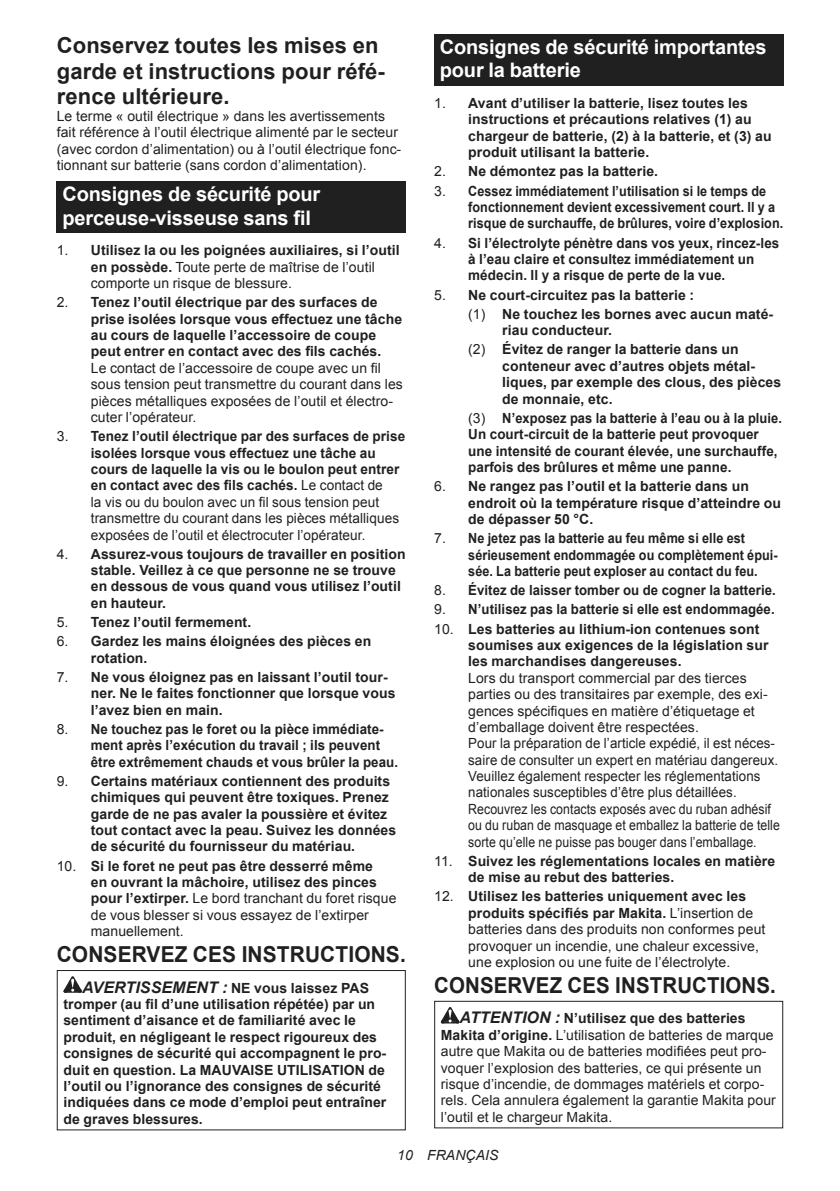
<style>
.page{position:relative;width:840px;height:1191px;background:#fff}
.page>*{position:absolute;margin:0;border:0;box-sizing:border-box;transform-origin:0 0}
.t1{font:700 22px/25.8px "Arial";letter-spacing:.005em;color:#202020}
.t2{font:700 22px "Arial";letter-spacing:.005em;color:#202020;scale:.95 1}
.t3{font:700 22px "Arial";letter-spacing:.005em;color:#202020;scale:.93 1}
.t4{font:700 20px/23.4px "Arial";letter-spacing:-.01em;color:#fff}
.t5{font:700 14px/16.4px "Arial";letter-spacing:.005em;color:#202020}
.t6{font:14px/16.4px "Arial";letter-spacing:.005em;color:#202020}
.t7{font:700 14px/16.4px "Arial";letter-spacing:.005em;color:#202020;scale:.9 1}
.t8{font:700 14px/16.4px "Arial";letter-spacing:.005em;color:#202020;scale:.92 1}
.t9{font:700 14px/16.4px "Arial";letter-spacing:.005em;color:#202020;scale:.95 1}
.t10{font:700 14px/16.4px "Arial";letter-spacing:.005em;color:#202020;scale:.96 1}
.t11{font:700 14px "Arial";letter-spacing:.005em;color:#202020;scale:.94 1}
.t12{font:italic 14px "Arial";letter-spacing:.005em;color:#202020}
.s1{font-weight:700}
.s2{font-weight:400}
.s3{font-style:italic;font-size:16px}
.s4{font-weight:700;font-style:italic;font-size:16px}
</style>
<div class="page">
<div style="left:57px;top:181px;width:348px;height:52px;background:#202020"></div>
<svg style="left:63px;top:976px;width:19px;height:16px"></svg>
<div style="left:57px;top:970px;width:348px;height:160px;border:1px solid #202020"></div>
<div style="left:434px;top:34px;width:348px;height:52px;background:#202020"></div>
<svg style="left:440px;top:1007px;width:19px;height:16px"></svg>
<div style="left:434px;top:1000px;width:348px;height:128px;border:1px solid #202020"></div>
<h1 class="t1" style="left:57px;top:34px;width:329px">Conservez toutes les mises en garde et instructions pour réfé&shy;rence ultérieure.</h1>
<p class="t6" style="left:57px;top:109px;width:346px">Le terme « outil électrique » dans les avertissements fait référence à l’outil électrique alimenté par le secteur (avec cordon d’alimentation) ou à l’outil électrique fonc&shy;tionnant sur batterie (sans cordon d’alimentation).</p>
<h2 class="t4" style="left:62px;top:184px;width:259px">Consignes de sécurité pour perceuse-visseuse sans fil</h2>
<p class="t6" style="left:91px;top:243px;width:310px;text-indent:-34px">1. <span class="s1">Utilisez la ou les poignées auxiliaires, si l’outil en possède.</span> Toute perte de maîtrise de l’outil comporte un risque de blessure.</p>
<p class="t5" style="left:91px;top:295px;width:312px;text-indent:-34px"><span class="s2">2.</span> Tenez l’outil électrique par des surfaces de prise isolées lorsque vous effectuez une tâche au cours de laquelle l’accessoire de coupe peut entrer en contact avec des fils cachés.</p>
<p class="t6" style="left:91px;top:360px;width:313px">Le contact de l’accessoire de coupe avec un fil sous tension peut transmettre du courant dans les pièces métalliques exposées de l’outil et électro&shy;cuter l’opérateur.</p>
<p class="t5" style="left:91px;top:429px;width:316px;text-indent:-34px"><span class="s2">3.</span> Tenez l’outil électrique par des surfaces de prise isolées lorsque vous effectuez une tâche au cours de laquelle la vis ou le boulon peut entrer en contact avec des fils cachés. <span class="s2">Le contact de<br>la vis ou du boulon avec un fil sous tension peut transmettre du courant dans les pièces métalliques exposées de l’outil et électrocuter l’opérateur.</span></p>
<p class="t5" style="left:91px;top:547px;width:316px;text-indent:-34px"><span class="s2">4.</span> Assurez-vous toujours de travailler en position stable. Veillez à ce que personne ne se trouve en dessous de vous quand vous utilisez l’outil en hauteur.</p>
<p class="t5" style="left:57px;top:615px;width:196px"><span class="s2">5.</span> Tenez l’outil fermement.</p>
<p class="t5" style="left:91px;top:634px;width:282px;text-indent:-34px"><span class="s2">6.</span> Gardez les mains éloignées des pièces en rotation.</p>
<p class="t5" style="left:91px;top:670px;width:306px;text-indent:-34px"><span class="s2">7.</span> Ne vous éloignez pas en laissant l’outil tour&shy;ner. Ne le faites fonctionner que lorsque vous l’avez bien en main.</p>
<p class="t9" style="left:91px;top:722px;width:325px;text-indent:-34px"><span class="s2">8.</span> Ne touchez pas le foret ou la pièce immédiate&shy;ment après l’exécution du travail ; ils peuvent être extrêmement chauds et vous brûler la peau.</p>
<p class="t5" style="left:91px;top:774px;width:307px;text-indent:-34px"><span class="s2">9.</span> Certains matériaux contiennent des produits chimiques qui peuvent être toxiques. Prenez garde de ne pas avaler la poussière et évitez tout contact avec la peau. Suivez les données de sécurité du fournisseur du matériau.</p>
<p class="t5" style="left:91px;top:858px;width:307px;text-indent:-34px"><span class="s2">10.</span> Si le foret ne peut pas être desserré même<br>en ouvrant la mâchoire, utilisez des pinces pour l’extirper. <span class="s2">Le bord tranchant du foret risque de vous blesser si vous essayez de l’extirper manuellement.</span></p>
<h1 class="t2" style="left:57px;top:945px;width:369px">CONSERVEZ CES INSTRUCTIONS.</h1>
<p class="t5" style="left:63px;top:980px;width:324px;text-indent:19px"><span class="s3">AVERTISSEMENT :</span> NE vous laissez PAS tromper (au fil d’une utilisation répétée) par un sentiment d’aisance et de familiarité avec le produit, en négligeant le respect rigoureux des consignes de sécurité qui accompagnent le pro&shy;duit en question. La MAUVAISE UTILISATION de l’outil ou l’ignorance des consignes de sécurité indiquées dans ce mode d’emploi peut entraîner de graves blessures.</p>
<h2 class="t4" style="left:439px;top:37px;width:328px">Consignes de sécurité importantes pour la batterie</h2>
<p class="t5" style="left:468px;top:96px;width:305px;text-indent:-34px"><span class="s2">1.</span> Avant d’utiliser la batterie, lisez toutes les instructions et précautions relatives (1) au chargeur de batterie, (2) à la batterie, et (3) au produit utilisant la batterie.</p>
<p class="t5" style="left:434px;top:164px;width:225px"><span class="s2">2.</span> Ne démontez pas la batterie.</p>
<p class="t7" style="left:468px;top:184px;width:351px;text-indent:-34px"><span class="s2">3.</span> Cessez immédiatement l’utilisation si le temps de fonctionnement devient excessivement court. Il y a risque de surchauffe, de brûlures, voire d’explosion.</p>
<p class="t10" style="left:468px;top:236px;width:325px;text-indent:-34px"><span class="s2">4.</span> Si l’électrolyte pénètre dans vos yeux, rincez-les à l’eau claire et consultez immédiatement un médecin. Il y a risque de perte de la vue.</p>
<p class="t5" style="left:468px;top:286px;width:306px;line-height:19.2px;text-indent:-34px"><span class="s2">5.</span> Ne court-circuitez pas la batterie :<br><span class="s2">(1)</span> Ne touchez les bornes avec aucun maté-</p>
<p class="t5" style="left:468px;top:322px;width:272px;line-height:19.2px;text-indent:34px">riau conducteur.<br><span class="s2">(2)</span> Évitez de ranger la batterie dans un</p>
<p class="t5" style="left:502px;top:359px;width:280px">conteneur avec d’autres objets métal&shy;liques, par exemple des clous, des pièces de monnaie, etc.</p>
<p class="t8" style="left:468px;top:411px;width:342px"><span class="s2">(3)</span> N’exposez pas la batterie à l’eau ou à la pluie.<br>Un court-circuit de la batterie peut provoquer une intensité de courant élevée, une surchauffe, parfois des brûlures et même une panne.</p>
<p class="t5" style="left:468px;top:479px;width:314px;text-indent:-34px"><span class="s2">6.</span> Ne rangez pas l’outil et la batterie dans un endroit où la température risque d’atteindre ou de dépasser 50 °C.</p>
<p class="t7" style="left:468px;top:531px;width:345px;text-indent:-34px"><span class="s2">7.</span> Ne jetez pas la batterie au feu même si elle est sérieusement endommagée ou complètement épui&shy;sée. La batterie peut exploser au contact du feu.</p>
<p class="t11" style="left:434px;top:584px;width:365px"><span class="s2">8.</span> Évitez de laisser tomber ou de cogner la batterie.</p>
<p class="t11" style="left:434px;top:604px;width:363px"><span class="s2">9.</span> N’utilisez pas la batterie si elle est endommagée.</p>
<p class="t5" style="left:468px;top:621px;width:301px;text-indent:-34px"><span class="s2">10.</span> Les batteries au lithium-ion contenues sont soumises aux exigences de la législation sur les marchandises dangereuses.</p>
<p class="t6" style="left:468px;top:671px;width:313px">Lors du transport commercial par des tierces parties ou des transitaires par exemple, des exi&shy;gences spécifiques en matière d’étiquetage et d’emballage doivent être respectées.<br>Pour la préparation de l’article expédié, il est néces&shy;saire de consulter un expert en matériau dangereux.<br>Veuillez également respecter les réglementations nationales susceptibles d’être plus détaillées.<br>Recouvrez les contacts exposés avec du ruban adhésif ou du ruban de masquage et emballez la batterie de telle sorte qu’elle ne puisse pas bouger dans l’emballage.</p>
<p class="t5" style="left:468px;top:854px;width:308px;text-indent:-34px"><span class="s2">11.</span> Suivez les réglementations locales en matière de mise au rebut des batteries.</p>
<p class="t6" style="left:468px;top:889px;width:298px;text-indent:-34px">12. <span class="s1">Utilisez les batteries uniquement avec les produits spécifiés par Makita.</span> L’insertion de batteries dans des produits non conformes peut provoquer un incendie, une chaleur excessive, une explosion ou une fuite de l’électrolyte.</p>
<h1 class="t3" style="left:434px;top:976px;width:369px">CONSERVEZ CES INSTRUCTIONS.</h1>
<p class="t6" style="left:440px;top:1010px;width:336px;text-indent:19px"><span class="s4">ATTENTION :</span> <span class="s1">N’utilisez que des batteries Makita d’origine.</span> L’utilisation de batteries de marque autre que Makita ou de batteries modifiées peut pro&shy;voquer l’explosion des batteries, ce qui présente un risque d’incendie, de dommages matériels et corpo&shy;rels. Cela annulera également la garantie Makita pour l’outil et le chargeur Makita.</p>
<p class="t12" style="left:397px;top:1150px;width:103px">10 FRANÇAIS</p>
</div>
